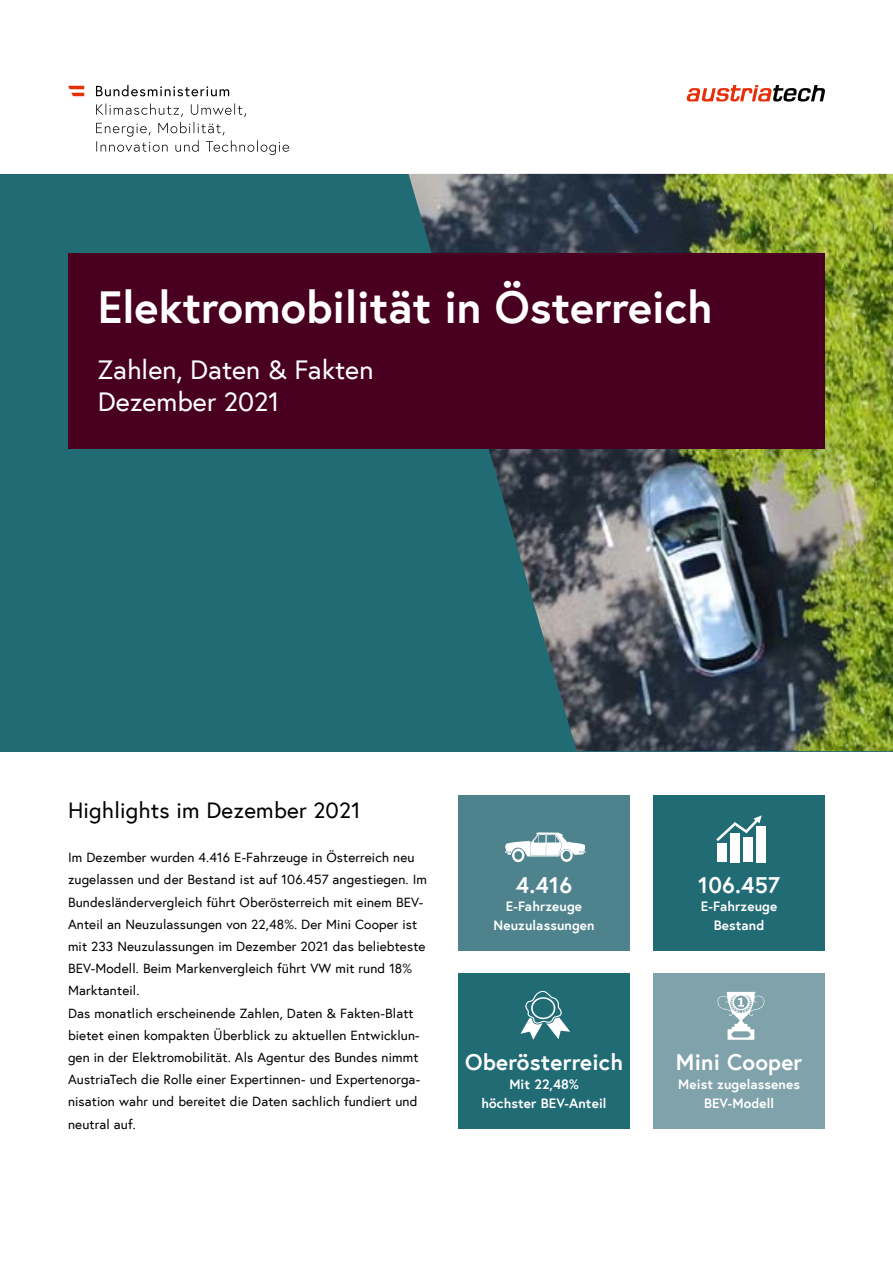
<style>
.page{position:relative;width:893px;height:1263px;background:#fff}
.page>*{position:absolute;margin:0;border:0;box-sizing:border-box;transform-origin:0 0}
.Titel{font:700 45px "Europa Austria";color:#fff}
.Untertitel{font:27px/32.4px "Europa Austria";color:#fff}
.P_Highlight_Box{font:700 22.5px "Europa Austria";letter-spacing:.01em;color:#fff}
.t1{font:22.5px "Europa Austria";letter-spacing:.01em;color:#000}
.t2{font:13.5px/22.2px "Europa Austria";letter-spacing:.01em;color:#000}
.P_Highlight_Box-2{font:700 13.5px/18.8px "Europa Austria";letter-spacing:.01em;color:#fff;text-align:center}
</style>
<div class="page">
<div style="left:458px;top:973px;width:172px;height:155px;background:#216b75"></div>
<div style="left:0;top:174px;width:893px;height:577px;background:#216b75"></div>
<svg style="left:96px;top:103px;width:193px;height:52px"></svg>
<svg style="left:96px;top:85px;width:133px;height:11px"></svg>
<svg style="left:68px;top:86px;width:16px;height:10px"></svg>
<img style="left:408px;top:174px;width:485px;height:577px">
<svg style="left:686px;top:85px;width:139px;height:17px"></svg>
<div style="left:653px;top:795px;width:172px;height:156px;background:#216b75"></div>
<div style="left:653px;top:973px;width:172px;height:155px;background:#80a3ab"></div>
<div style="left:458px;top:795px;width:172px;height:156px;background:#4e838d"></div>
<div style="left:68px;top:254px;width:757px;height:195px;background:#490020"></div>
<svg style="left:717px;top:992px;width:48px;height:48px"></svg>
<svg style="left:505px;top:832px;width:81px;height:30px"></svg>
<svg style="left:520px;top:990px;width:50px;height:50px"></svg>
<div style="left:717px;top:844px;width:10px;height:18px;background:#fff"></div>
<div style="left:730px;top:833px;width:10px;height:29px;background:#fff"></div>
<div style="left:743px;top:837px;width:10px;height:25px;background:#fff"></div>
<div style="left:756px;top:826px;width:10px;height:36px;background:#fff"></div>
<svg style="left:716px;top:815px;width:46px;height:26px"></svg>
<h1 class="Titel" style="left:98px;top:276px;width:616px">Elektromobilität in Österreich</h1>
<p class="Untertitel" style="left:98px;top:352px;width:277px">Zahlen, Daten &amp; Fakten<br>Dezember 2021</p>
<h2 class="t1" style="left:68px;top:795px;width:294px">Highlights im Dezember 2021</h2>
<p class="t2" style="left:68px;top:846px;width:360px">Im Dezember wurden 4.416 E-Fahrzeuge in Österreich neu zugelassen und der Bestand ist auf 106.457 angestiegen. Im Bundesländervergleich führt Oberösterreich mit einem BEV-Anteil an Neuzulassungen von 22,48%. Der Mini Cooper ist mit 233 Neuzulassungen im Dezember 2021 das beliebteste BEV-Modell. Beim Markenvergleich führt VW mit rund 18% Marktanteil.</p>
<p class="t2" style="left:68px;top:1001px;width:354px">Das monatlich erscheinende Zahlen, Daten &amp; Fakten-Blatt bietet einen kompakten Überblick zu aktuellen Entwicklun&shy;gen in der Elektromobilität. Als Agentur des Bundes nimmt AustriaTech die Rolle einer Expertinnen- und Expertenorga&shy;nisation wahr und bereitet die Daten sachlich fundiert und neutral auf.</p>
<p class="P_Highlight_Box" style="left:516px;top:869px;width:58px">4.416</p>
<p class="P_Highlight_Box-2" style="left:493px;top:897px;width:103px">E-Fahrzeuge<br>Neuzulassungen</p>
<p class="P_Highlight_Box" style="left:465px;top:1047px;width:159px">Oberösterreich</p>
<p class="P_Highlight_Box-2" style="left:481px;top:1074px;width:127px">Mit 22,48% höchster BEV-Anteil</p>
<p class="P_Highlight_Box" style="left:698px;top:869px;width:83px">106.457</p>
<p class="P_Highlight_Box-2" style="left:701px;top:897px;width:78px">E-Fahrzeuge<br>Bestand</p>
<p class="P_Highlight_Box" style="left:676px;top:1047px;width:128px">Mini Cooper</p>
<p class="P_Highlight_Box-2" style="left:678px;top:1074px;width:123px">Meist zugelassenes<br>BEV-Modell</p>
</div>
